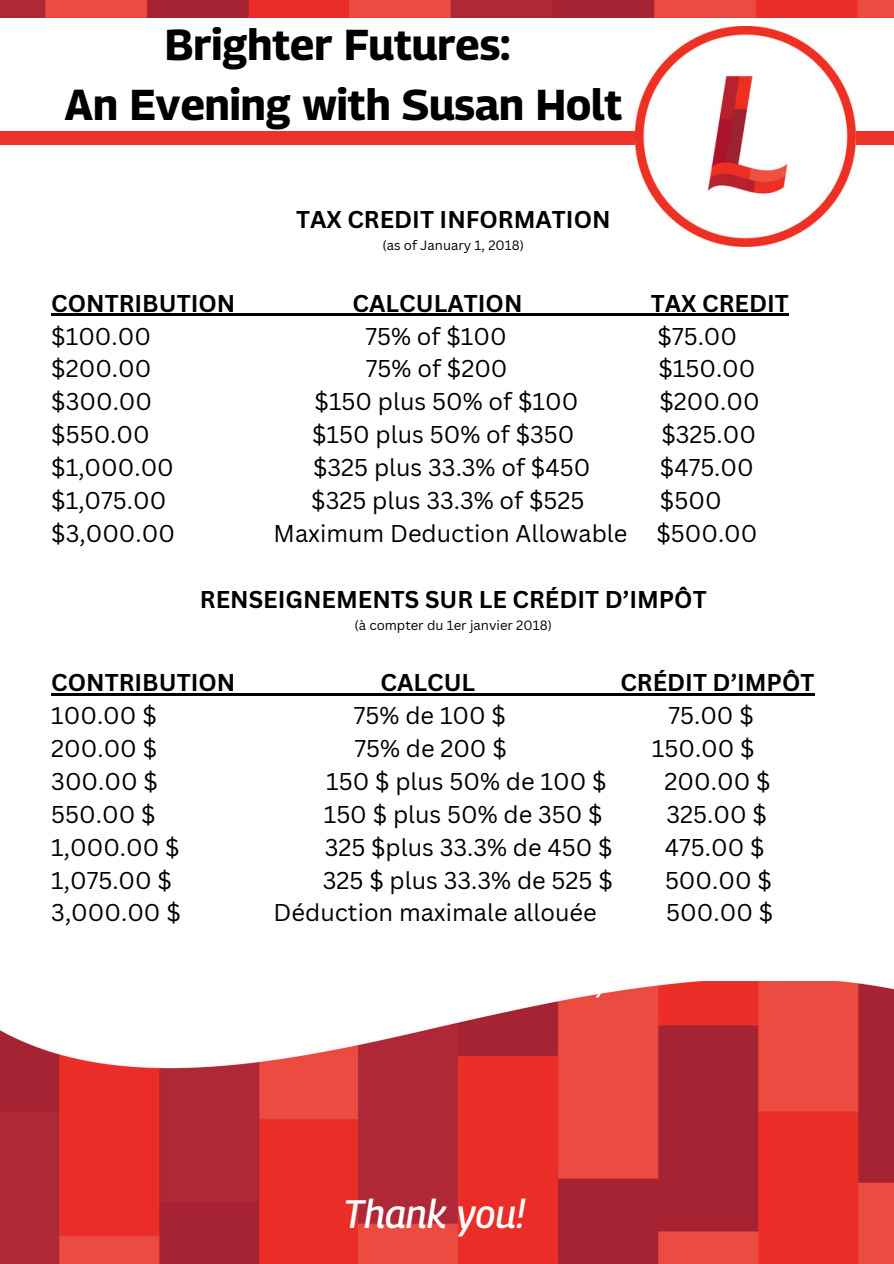
<style>
.page{position:relative;width:894px;height:1264px;background:#fff}
.page>*{position:absolute;margin:0;border:0;box-sizing:border-box;transform-origin:0 0}
.t1{font:700 43.2px/59.7px "Georama";color:#000;text-align:center}
.t2{font:italic 500 39.75px "Georama";color:#fff}
.t3{font:23.7px "Canva Sans";color:#000}
.t4{font:700 23.7px "Canva Sans";color:#000}
.t5{font:13.2px "Canva Sans";color:#000}
</style>
<div class="page">
<div style="left:0;top:132px;width:893px;height:13px;background:#ed3327"></div>
<img style="left:0;top:981px;width:893px;height:282px">
<img style="left:635px;top:27px;width:220px;height:219px">
<img style="left:0;top:0;width:893px;height:18px">
<hr style="left:51px;top:314px;width:184px;height:2px;background:#000">
<hr style="left:235px;top:314px;width:117px;height:2px;background:#000">
<hr style="left:352px;top:314px;width:170px;height:2px;background:#000">
<hr style="left:522px;top:314px;width:128px;height:2px;background:#000">
<hr style="left:650px;top:314px;width:138px;height:2px;background:#000">
<hr style="left:51px;top:693px;width:184px;height:2px;background:#000">
<hr style="left:235px;top:693px;width:145px;height:2px;background:#000">
<hr style="left:380px;top:693px;width:95px;height:2px;background:#000">
<hr style="left:475px;top:693px;width:145px;height:2px;background:#000">
<hr style="left:620px;top:693px;width:194px;height:2px;background:#000">
<h2 class="t1" style="left:64px;top:14px;width:559px">Brighter Futures:<br>An Evening with Susan Holt</h2>
<h2 class="t4" style="left:296px;top:203px;width:316px">TAX CREDIT INFORMATION</h2>
<h2 class="t5" style="left:382px;top:236px;width:143px">(as of January 1, 2018)</h2>
<p class="t4" style="left:51px;top:286px;width:185px">CONTRIBUTION</p>
<p class="t4" style="left:352px;top:286px;width:171px">CALCULATION</p>
<p class="t4" style="left:650px;top:286px;width:139px">TAX CREDIT</p>
<p class="t3" style="left:51px;top:319px;width:101px">$100.00</p>
<p class="t3" style="left:365px;top:319px;width:143px">75% of $100</p>
<p class="t3" style="left:657px;top:319px;width:81px">$75.00</p>
<p class="t3" style="left:51px;top:352px;width:102px">$200.00</p>
<p class="t3" style="left:366px;top:352px;width:143px">75% of $200</p>
<p class="t3" style="left:658px;top:352px;width:99px">$150.00</p>
<p class="t3" style="left:51px;top:385px;width:102px">$300.00</p>
<p class="t3" style="left:314px;top:385px;width:265px">$150 plus 50% of $100</p>
<p class="t3" style="left:659px;top:385px;width:102px">$200.00</p>
<p class="t3" style="left:51px;top:418px;width:100px">$550.00</p>
<p class="t3" style="left:312px;top:418px;width:264px">$150 plus 50% of $350</p>
<p class="t3" style="left:661px;top:418px;width:96px">$325.00</p>
<p class="t3" style="left:51px;top:451px;width:124px">$1,000.00</p>
<p class="t3" style="left:313px;top:451px;width:278px">$325 plus 33.3% of $450</p>
<p class="t3" style="left:659px;top:451px;width:95px">$475.00</p>
<p class="t3" style="left:51px;top:484px;width:116px">$1,075.00</p>
<p class="t3" style="left:311px;top:484px;width:274px">$325 plus 33.3% of $525</p>
<p class="t3" style="left:659px;top:484px;width:63px">$500</p>
<p class="t3" style="left:51px;top:516px;width:125px">$3,000.00</p>
<p class="t3" style="left:273px;top:516px;width:485px">Maximum Deduction Allowable $500.00</p>
<p class="t4" style="left:200px;top:582px;width:508px">RENSEIGNEMENTS SUR LE CRÉDIT D’IMPÔT</p>
<p class="t5" style="left:354px;top:615px;width:199px">(à compter du 1er janvier 2018)</p>
<h1 class="t4" style="left:51px;top:666px;width:185px">CONTRIBUTION</h1>
<h1 class="t4" style="left:380px;top:666px;width:96px">CALCUL</h1>
<h1 class="t4" style="left:620px;top:666px;width:195px">CRÉDIT D’IMPÔT</h1>
<h1 class="t3" style="left:51px;top:698px;width:107px">100.00 $</h1>
<h1 class="t3" style="left:354px;top:698px;width:153px">75% de 100 $</h1>
<h1 class="t3" style="left:668px;top:698px;width:87px">75.00 $</h1>
<h1 class="t3" style="left:51px;top:731px;width:107px">200.00 $</h1>
<h1 class="t3" style="left:354px;top:731px;width:154px">75% de 200 $</h1>
<h1 class="t3" style="left:651px;top:731px;width:104px">150.00 $</h1>
<h1 class="t3" style="left:51px;top:764px;width:108px">300.00 $</h1>
<h1 class="t3" style="left:326px;top:764px;width:282px">150 $ plus 50% de 100 $</h1>
<h1 class="t3" style="left:664px;top:764px;width:107px">200.00 $</h1>
<h1 class="t3" style="left:51px;top:797px;width:106px">550.00 $</h1>
<h1 class="t3" style="left:323px;top:797px;width:280px">150 $ plus 50% de 350 $</h1>
<h1 class="t3" style="left:666px;top:797px;width:102px">325.00 $</h1>
<h1 class="t3" style="left:51px;top:830px;width:130px">1,000.00 $</h1>
<h1 class="t3" style="left:324px;top:830px;width:289px">325 $plus 33.3% de 450 $</h1>
<h1 class="t3" style="left:664px;top:830px;width:101px">475.00 $</h1>
<h1 class="t3" style="left:51px;top:863px;width:122px">1,075.00 $</h1>
<h1 class="t3" style="left:323px;top:863px;width:291px">325 $ plus 33.3% de 525 $</h1>
<h1 class="t3" style="left:664px;top:863px;width:108px">500.00 $</h1>
<h1 class="t3" style="left:51px;top:896px;width:131px">3,000.00 $</h1>
<h1 class="t3" style="left:273px;top:896px;width:324px">Déduction maximale allouée</h1>
<h1 class="t3" style="left:666px;top:896px;width:108px">500.00 $</h1>
<h2 class="t2" style="left:343px;top:1189px;width:183px">Thank you!</h2>
</div>
